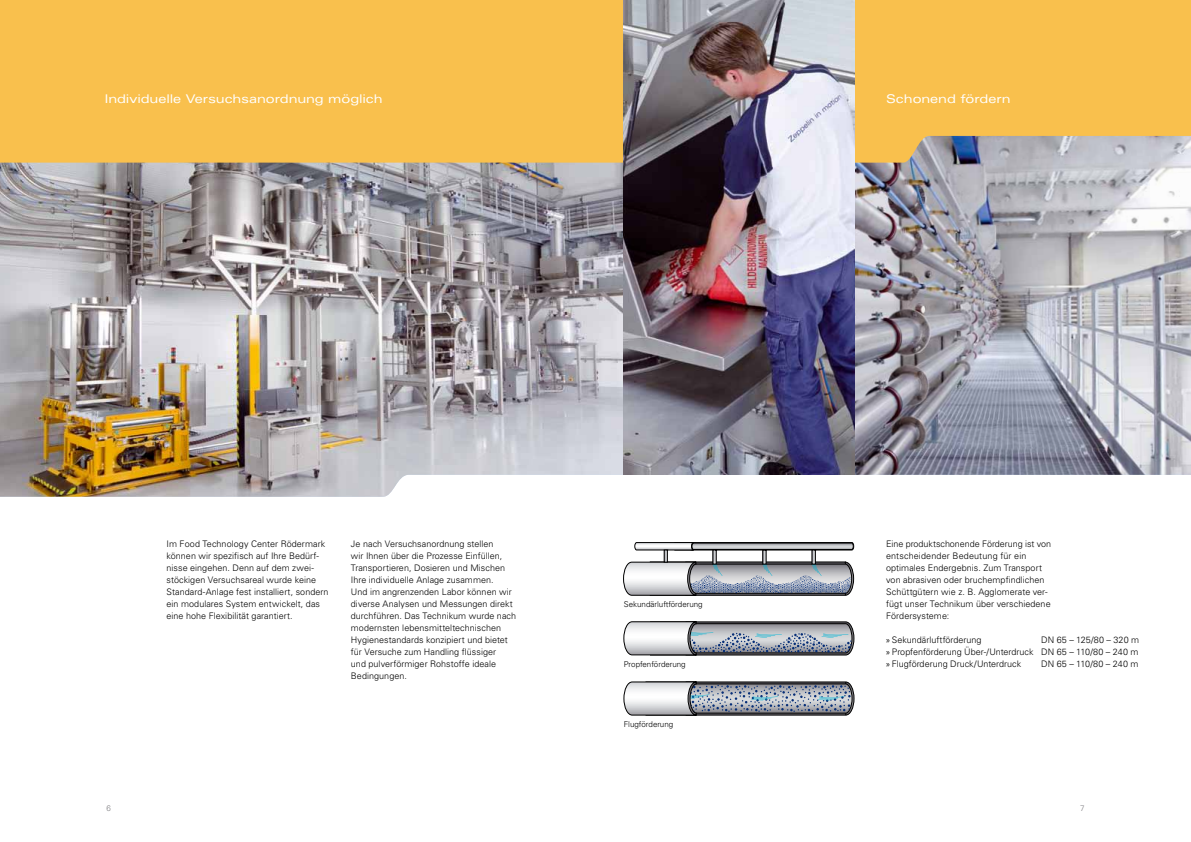
<style>
.page{position:relative;width:1191px;height:842px;background:#fff}
.page>*{position:absolute;margin:0;border:0;box-sizing:border-box;transform-origin:0 0}
.t1{font:expanded 12px "Univers LT Std";letter-spacing:-.005em;color:#fff}
.t2{font:300 9px/12px "Univers LT Std";letter-spacing:.005em;color:#000}
.t3{font:300 8px "Univers LT Std";color:#000}
.t4{font:300 8px "Univers LT Std";color:#818084}
.s1{font-family:"Myriad Pro";font-weight:400}
</style>
<div class="page">
<img style="left:854px;top:163px;width:337px;height:312px">
<img style="left:0;top:163px;width:624px;height:334px">
<div style="left:0;top:0;width:1191px;height:163px;background:#f9c04d"></div>
<img style="left:624px;top:0;width:230px;height:475px">
<svg style="left:624px;top:682px;width:230px;height:33px"></svg>
<svg style="left:624px;top:622px;width:230px;height:33px"></svg>
<svg style="left:623px;top:542px;width:231px;height:53px"></svg>
<h1 class="t1" style="left:105px;top:91px;width:279px">Individuelle Versuchsanordnung möglich</h1>
<h1 class="t1" style="left:886px;top:91px;width:126px">Schonend fördern</h1>
<p class="t2" style="left:167px;top:538px;width:163px">Im Food Technology Center Rödermark können wir spezifisch auf Ihre Bedürf&shy;nisse eingehen. Denn auf dem zwei&shy;stöckigen Versuchsareal wurde keine Standard-Anlage fest installiert, sondern ein modulares System entwickelt, das eine hohe Flexibilität garantiert.</p>
<p class="t2" style="left:351px;top:538px;width:167px">Je nach Versuchsanordnung stellen<br>wir Ihnen über die Prozesse Einfüllen, Transportieren, Dosieren und Mischen Ihre individuelle Anlage zusammen.<br>Und im angrenzenden Labor können wir diverse Analysen und Messungen direkt durchführen. Das Technikum wurde nach modernsten lebensmitteltechnischen Hygienestandards konzipiert und bietet für Versuche zum Handling flüssiger<br>und pulverförmiger Rohstoffe ideale Bedingungen.</p>
<p class="t3" style="left:624px;top:599px;width:80px">Sekundärluftförderung</p>
<p class="t3" style="left:624px;top:659px;width:63px">Propfenförderung</p>
<p class="t3" style="left:624px;top:719px;width:51px">Flugförderung</p>
<p class="t2" style="left:886px;top:538px;width:166px">Eine produktschonende Förderung ist von entscheidender Bedeutung für ein optimales Endergebnis. Zum Transport von abrasiven oder bruchempfindlichen Schüttgütern wie z. B. Agglomerate ver&shy;fügt unser Technikum über verschiedene Fördersysteme:</p>
<p class="t2" style="left:886px;top:634px;width:97px"><span class="s1">»</span> Sekundärluftförderung</p>
<p class="t2" style="left:886px;top:634px;width:254px;text-align:justify;text-indent:155px">DN 65 – 125/80 – 320 m <span class="s1">»</span> Propfenförderung Über-/Unterdruck DN 65 – 110/80 – 240 m <span class="s1">»</span> Flugförderung Druck/Unterdruck</p>
<p class="t2" style="left:1041px;top:658px;width:99px">DN 65 – 110/80 – 240 m</p>
<p class="t4" style="left:106px;top:803px;width:6px">6</p>
<p class="t4" style="left:1080px;top:803px;width:6px">7</p>
</div>
